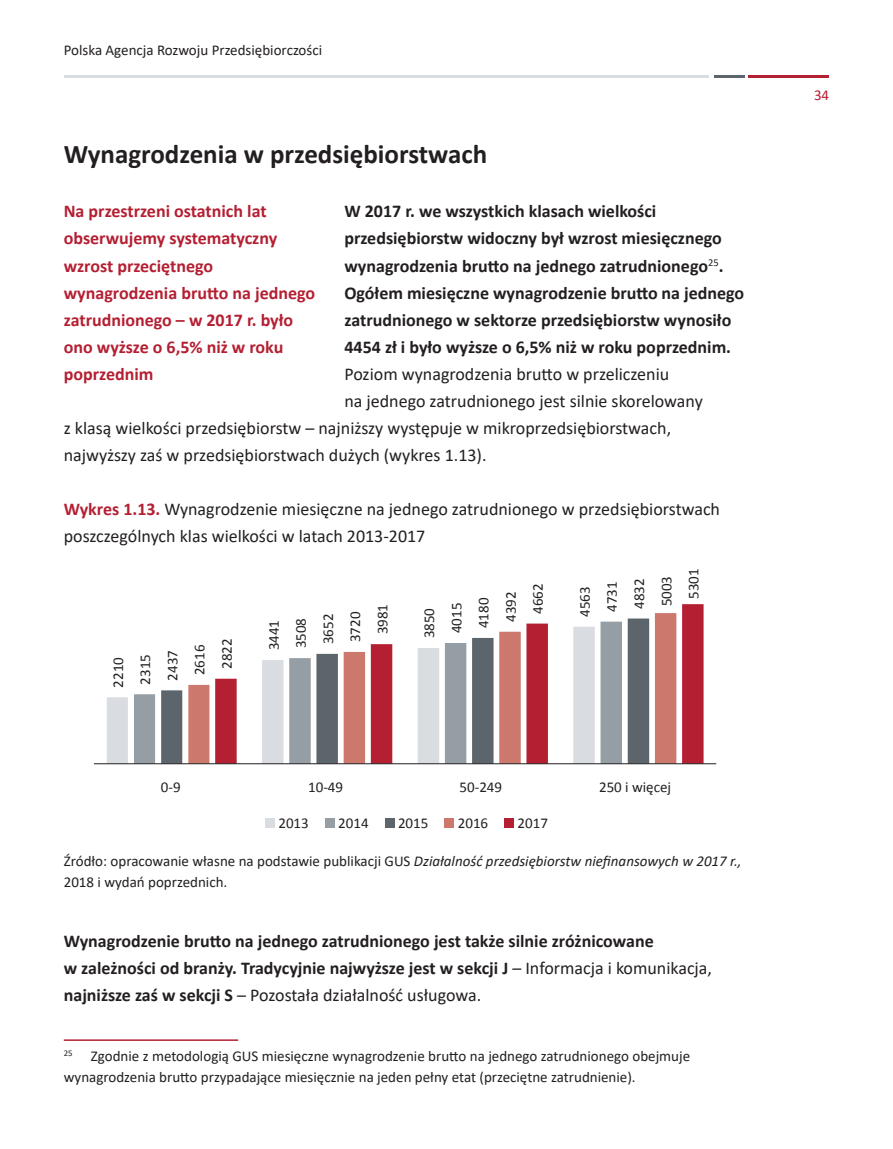
<style>
.page{position:relative;width:893px;height:1149px;background:#fff}
.page>*{position:absolute;margin:0;border:0;box-sizing:border-box;transform-origin:0 0}
.t1{font:700 27px "Calibri";color:#231f20}
.t2{font:700 18px/27px "Calibri";color:#231f20}
.t3{font:18px/27px "Calibri";color:#231f20}
.t4{font:700 18px/27px "Calibri";color:#b41f32}
.t5{font:15px/21px "Calibri";color:#231f20}
.t6{font:15px "Calibri";color:#b41f32}
.s1{font-weight:700;color:#b41f32}
.s2{font-style:italic}
.s3{font-weight:400}
</style>
<div class="page">
<hr style="left:748px;top:75px;width:81px;height:3px;background:#b41f32">
<hr style="left:714px;top:75px;width:30px;height:3px;background:#5c656b">
<hr style="left:64px;top:75px;width:644px;height:3px;background:#d9dce0">
<svg style="left:107px;top:697px;width:21px;height:66px"></svg>
<svg style="left:134px;top:694px;width:21px;height:69px"></svg>
<svg style="left:161px;top:690px;width:22px;height:73px;background:#636b71"></svg>
<svg style="left:188px;top:685px;width:22px;height:78px;background:#cf7d71"></svg>
<svg style="left:215px;top:604px;width:489px;height:159px"></svg>
<hr style="left:94px;top:763px;width:622px;height:1px;background:#231f20">
<div style="left:265px;top:817px;width:9px;height:10px;background:#d9dce0"></div>
<div style="left:325px;top:817px;width:9px;height:10px;background:#959ea5"></div>
<div style="left:385px;top:817px;width:9px;height:10px;background:#5c656b"></div>
<div style="left:445px;top:817px;width:9px;height:10px;background:#cd786c"></div>
<div style="left:505px;top:817px;width:9px;height:10px;background:#b41f32"></div>
<hr style="left:64px;top:1039px;width:174px;height:1px;background:#b41f32">
<p class="t5" style="left:64px;top:39px;width:260px">Polska Agencja Rozwoju Przedsiębiorczości</p>
<h1 class="t1" style="left:64px;top:135px;width:425px">Wynagrodzenia w przedsiębiorstwach</h1>
<p class="t2" style="left:344px;top:198px;width:401px">W 2017 r. we wszystkich klasach wielkości przedsiębiorstw widoczny był wzrost miesięcznego wynagrodzenia brutto na jednego zatrudnionego<sup>25</sup>.<br>Ogółem miesięczne wynagrodzenie brutto na jednego zatrudnionego w sektorze przedsiębiorstw wynosiło 4454 zł i było wyższe o 6,5% niż w roku poprzednim.</p>
<p class="t3" style="left:344px;top:359px;width:326px">Poziom wynagrodzenia brutto w przeliczeniu</p>
<p class="t3" style="left:344px;top:386px;width:360px">na jednego zatrudnionego jest silnie skorelowany</p>
<p class="t3" style="left:64px;top:413px;width:609px">z klasą wielkości przedsiębiorstw – najniższy występuje w mikroprzedsiębiorstwach,</p>
<p class="t3" style="left:64px;top:440px;width:424px">najwyższy zaś w przedsiębiorstwach dużych (wykres 1.13).</p>
<p class="t3" style="left:64px;top:494px;width:658px"><span class="s1">Wykres 1.13.</span> Wynagrodzenie miesięczne na jednego zatrudnionego w przedsiębiorstwach poszczególnych klas wielkości w latach 2013-2017</p>
<p class="t4" style="left:64px;top:198px;width:253px">Na przestrzeni ostatnich lat obserwujemy systematyczny wzrost przeciętnego wynagrodzenia brutto na jednego zatrudnionego – w 2017 r. było ono wyższe o 6,5% niż w roku poprzednim</p>
<p class="t5" style="left:107px;top:687px;width:32px;rotate:-90deg">2210</p>
<p class="t5" style="left:134px;top:684px;width:32px;rotate:-90deg">2315</p>
<p class="t5" style="left:161px;top:680px;width:32px;rotate:-90deg">2437</p>
<p class="t5" style="left:188px;top:675px;width:32px;rotate:-90deg">2616</p>
<p class="t5" style="left:216px;top:668px;width:32px;rotate:-90deg">2822</p>
<p class="t5" style="left:262px;top:650px;width:32px;rotate:-90deg">3441</p>
<p class="t5" style="left:290px;top:648px;width:32px;rotate:-90deg">3508</p>
<p class="t5" style="left:317px;top:644px;width:32px;rotate:-90deg">3652</p>
<p class="t5" style="left:344px;top:642px;width:32px;rotate:-90deg">3720</p>
<p class="t5" style="left:371px;top:634px;width:32px;rotate:-90deg">3981</p>
<p class="t5" style="left:418px;top:638px;width:32px;rotate:-90deg">3850</p>
<p class="t5" style="left:445px;top:633px;width:32px;rotate:-90deg">4015</p>
<p class="t5" style="left:472px;top:628px;width:32px;rotate:-90deg">4180</p>
<p class="t5" style="left:500px;top:621px;width:32px;rotate:-90deg">4392</p>
<p class="t5" style="left:527px;top:613px;width:32px;rotate:-90deg">4662</p>
<p class="t5" style="left:574px;top:616px;width:32px;rotate:-90deg">4563</p>
<p class="t5" style="left:601px;top:611px;width:32px;rotate:-90deg">4731</p>
<p class="t5" style="left:628px;top:608px;width:32px;rotate:-90deg">4832</p>
<p class="t5" style="left:655px;top:606px;width:32px;rotate:-90deg">5003</p>
<p class="t5" style="left:682px;top:598px;width:32px;rotate:-90deg">5301</p>
<p class="t5" style="left:161px;top:775px;width:21px">0-9</p>
<p class="t5" style="left:308px;top:775px;width:37px">10-49</p>
<p class="t5" style="left:460px;top:775px;width:44px">50-249</p>
<p class="t5" style="left:599px;top:775px;width:74px">250 i więcej</p>
<p class="t5" style="left:278px;top:811px;width:32px">2013</p>
<p class="t5" style="left:338px;top:811px;width:32px">2014</p>
<p class="t5" style="left:398px;top:811px;width:32px">2015</p>
<p class="t5" style="left:458px;top:811px;width:32px">2016</p>
<p class="t5" style="left:518px;top:811px;width:32px">2017</p>
<p class="t5" style="left:64px;top:849px;width:679px">Źródło: opracowanie własne na podstawie publikacji GUS <span class="s2">Działalność przedsiębiorstw niefinansowych w 2017 r.,<br></span>2018 i wydań poprzednich.</p>
<p class="t2" style="left:64px;top:927px;width:650px">Wynagrodzenie brutto na jednego zatrudnionego jest także silnie zróżnicowane<br>w zależności od branży. Tradycyjnie najwyższe jest w sekcji J <span class="s3">– Informacja i komunikacja, </span>najniższe zaś w sekcji S <span class="s3">– Pozostała działalność usługowa.</span></p>
<p class="t5" style="left:64px;top:1044px;width:628px"><sup>25</sup> Zgodnie z metodologią GUS miesięczne wynagrodzenie brutto na jednego zatrudnionego obejmuje wynagrodzenia brutto przypadające miesięcznie na jeden pełny etat (przeciętne zatrudnienie).</p>
<p class="t6" style="left:814px;top:85px;width:17px">34</p>
</div>
